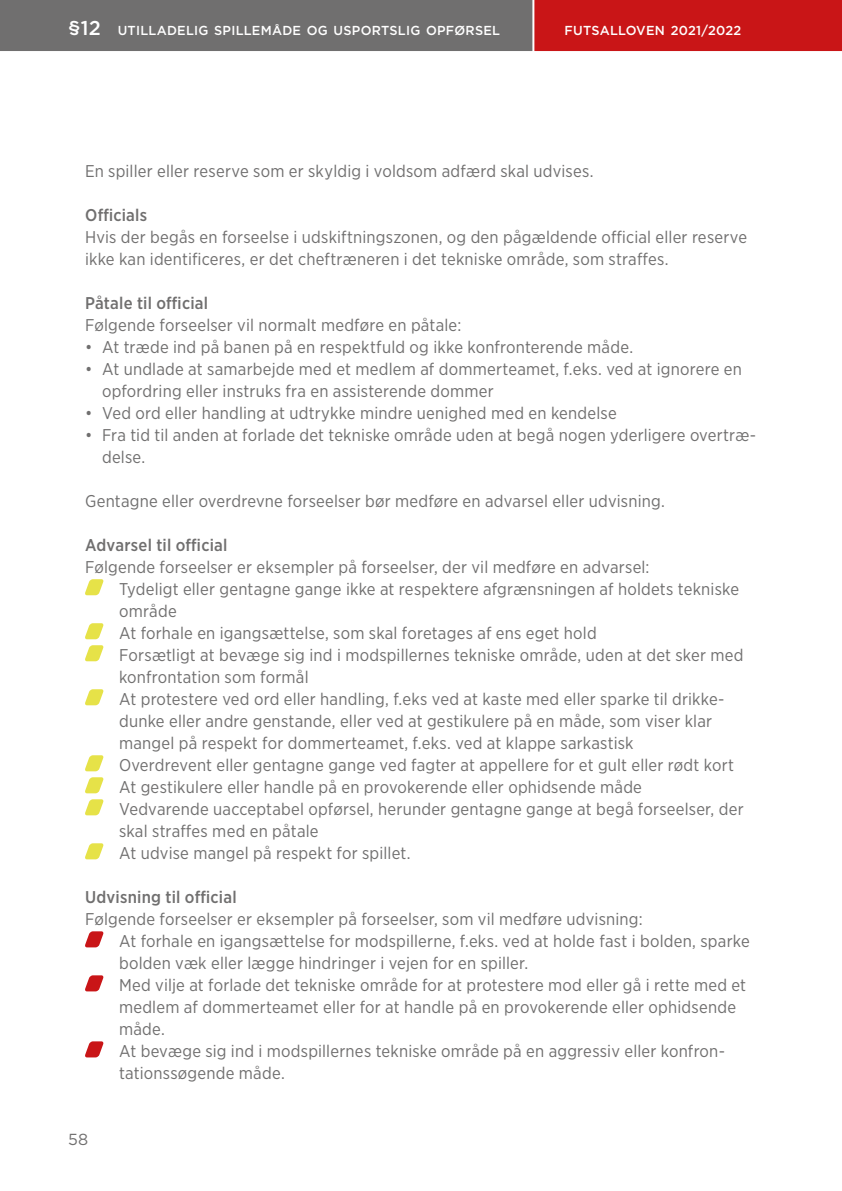
<style>
.page{position:relative;width:842px;height:1191px;background:#fff}
.page>*{position:absolute;margin:0;border:0;box-sizing:border-box;transform-origin:0 0}
.t1{font:500 20px "Gotham";color:#fff}
.t2{font:17px/22px "Gotham Narrow";letter-spacing:.015em;color:#706f6f}
.t3{font:500 17px "Gotham Narrow";letter-spacing:.015em;color:#706f6f}
.t4{font:16px "Gotham";color:#706f6f}
.t5{font:500 13px "Gotham";letter-spacing:.02em;color:#fff}
</style>
<div class="page">
<div style="left:477px;top:0;width:365px;height:51px;background:#c91517"></div>
<div style="left:0;top:0;width:534px;height:51px;background:#706f6f"></div>
<hr style="left:532px;top:0;width:2px;height:53px;background:#fff">
<svg style="left:85px;top:579px;width:19px;height:16px"></svg>
<svg style="left:85px;top:623px;width:19px;height:16px"></svg>
<svg style="left:85px;top:645px;width:19px;height:16px"></svg>
<svg style="left:85px;top:689px;width:19px;height:16px"></svg>
<svg style="left:85px;top:755px;width:19px;height:16px"></svg>
<svg style="left:85px;top:777px;width:19px;height:16px"></svg>
<svg style="left:85px;top:799px;width:19px;height:16px"></svg>
<svg style="left:85px;top:843px;width:19px;height:16px"></svg>
<svg style="left:85px;top:931px;width:19px;height:16px"></svg>
<svg style="left:85px;top:975px;width:19px;height:16px"></svg>
<svg style="left:85px;top:1041px;width:19px;height:16px"></svg>
<p class="t1" style="left:68px;top:15px;width:34px">§12</p>
<p class="t5" style="left:118px;top:22px;width:384px">UTILLADELIG SPILLEMÅDE OG USPORTSLIG OPFØRSEL</p>
<p class="t5" style="left:565px;top:22px;width:178px">FUTSALLOVEN 2021/2022</p>
<p class="t2" style="left:85px;top:160px;width:510px">En spiller eller reserve som er skyldig i voldsom adfærd skal udvises.</p>
<p class="t3" style="left:85px;top:204px;width:64px">Officials</p>
<p class="t2" style="left:85px;top:226px;width:664px">Hvis der begås en forseelse i udskiftningszonen, og den pågældende official eller reserve ikke kan identificeres, er det cheftræneren i det tekniske område, som straffes.</p>
<p class="t3" style="left:85px;top:292px;width:125px">Påtale til official</p>
<p class="t2" style="left:85px;top:314px;width:378px">Følgende forseelser vil normalt medføre en påtale:</p>
<p class="t2" style="left:85px;top:336px;width:550px">• At træde ind på banen på en respektfuld og ikke konfronterende måde.</p>
<p class="t2" style="left:102px;top:358px;width:641px;text-indent:-17px">• At undlade at samarbejde med et medlem af dommerteamet, f.eks. ved at ignorere en opfordring eller instruks fra en assisterende dommer</p>
<p class="t2" style="left:85px;top:402px;width:533px">• Ved ord eller handling at udtrykke mindre uenighed med en kendelse</p>
<p class="t2" style="left:102px;top:424px;width:655px;text-indent:-17px">• Fra tid til anden at forlade det tekniske område uden at begå nogen yderligere overtræ&shy;delse.</p>
<p class="t2" style="left:85px;top:490px;width:581px">Gentagne eller overdrevne forseelser bør medføre en advarsel eller udvisning.</p>
<p class="t3" style="left:85px;top:534px;width:144px">Advarsel til official</p>
<p class="t2" style="left:119px;top:556px;width:626px;text-indent:-34px">Følgende forseelser er eksempler på forseelser, der vil medføre en advarsel:<br>Tydeligt eller gentagne gange ikke at respektere afgrænsningen af holdets tekniske område<br>At forhale en igangsættelse, som skal foretages af ens eget hold<br>Forsætligt at bevæge sig ind i modspillernes tekniske område, uden at det sker med konfrontation som formål<br>At protestere ved ord eller handling, f.eks ved at kaste med eller sparke til drikke&shy;dunke eller andre genstande, eller ved at gestikulere på en måde, som viser klar mangel på respekt for dommerteamet, f.eks. ved at klappe sarkastisk<br>Overdrevent eller gentagne gange ved fagter at appellere for et gult eller rødt kort At gestikulere eller handle på en provokerende eller ophidsende måde<br>Vedvarende uacceptabel opførsel, herunder gentagne gange at begå forseelser, der skal straffes med en påtale<br>At udvise mangel på respekt for spillet.</p>
<p class="t3" style="left:85px;top:886px;width:153px">Udvisning til official</p>
<p class="t2" style="left:119px;top:908px;width:632px;text-indent:-34px">Følgende forseelser er eksempler på forseelser, som vil medføre udvisning:<br>At forhale en igangsættelse for modspillerne, f.eks. ved at holde fast i bolden, sparke bolden væk eller lægge hindringer i vejen for en spiller.<br>Med vilje at forlade det tekniske område for at protestere mod eller gå i rette med et medlem af dommerteamet eller for at handle på en provokerende eller ophidsende måde.<br>At bevæge sig ind i modspillernes tekniske område på en aggressiv eller konfron&shy;tationssøgende måde.</p>
<p class="t4" style="left:68px;top:1129px;width:22px">58</p>
</div>
